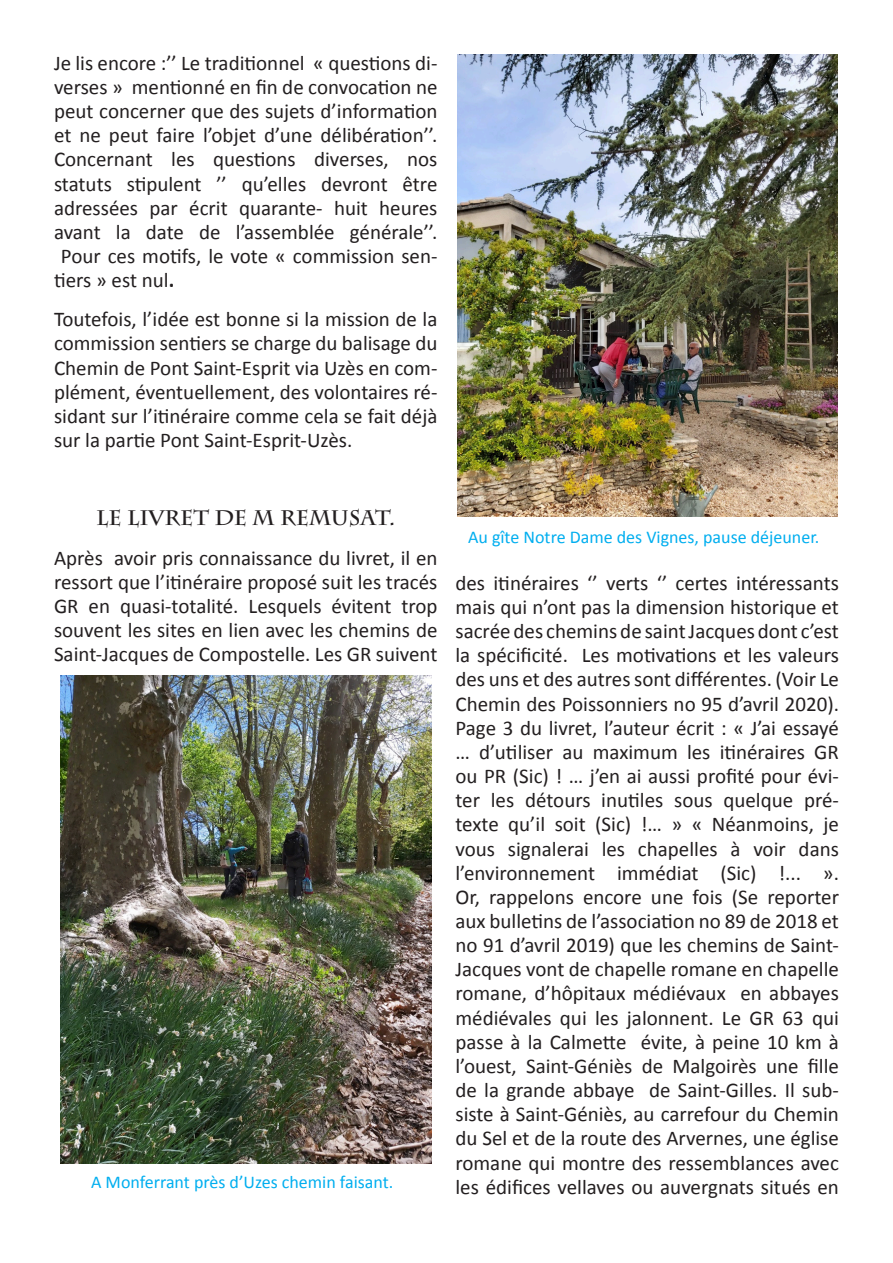
<style>
.page{position:relative;width:893px;height:1263px;background:#fff}
.page>*{position:absolute;margin:0;border:0;box-sizing:border-box;transform-origin:0 0}
.List_Paragraph{font:21px/24.2px "Calibri";color:#231f20;text-align:justify}
.List_Paragraph-2{font:700 21px "Charlemagne Std";color:#231f20}
.t1{font:18px "Calibri";color:#00aeef}
.s1{font-weight:700}
</style>
<div class="page">
<img style="left:60px;top:675px;width:371px;height:488px">
<img style="left:457px;top:54px;width:380px;height:463px">
<p class="List_Paragraph" style="left:54px;top:51px;width:385px">Je lis encore :’’ Le traditionnel « questions di-</p>
<p class="List_Paragraph" style="left:54px;top:75px;width:385px">verses » mentionné en fin de convocation ne</p>
<p class="List_Paragraph" style="left:54px;top:99px;width:385px">peut concerner que des sujets d’information</p>
<p class="List_Paragraph" style="left:54px;top:123px;width:385px">et ne peut faire l’objet d’une délibération’’.</p>
<p class="List_Paragraph" style="left:54px;top:147px;width:385px">Concernant les questions diverses, nos</p>
<p class="List_Paragraph" style="left:54px;top:172px;width:385px">statuts stipulent ’’ qu’elles devront être</p>
<p class="List_Paragraph" style="left:54px;top:196px;width:385px">adressées par écrit quarante- huit heures</p>
<p class="List_Paragraph" style="left:54px;top:220px;width:385px">avant la date de l’assemblée générale’’.</p>
<p class="List_Paragraph" style="left:61px;top:244px;width:378px">Pour ces motifs, le vote « commission sen-</p>
<p class="List_Paragraph" style="left:54px;top:268px;width:122px">tiers » est nul<span class="s1">.</span></p>
<p class="List_Paragraph" style="left:54px;top:307px;width:385px">Toutefois, l’idée est bonne si la mission de la commission sentiers se charge du balisage du Chemin de Pont Saint-Esprit via Uzès en com&shy;plément, éventuellement, des volontaires ré&shy;sidant sur l’itinéraire comme cela se fait déjà sur la partie Pont Saint-Esprit-Uzès.</p>
<p class="List_Paragraph-2" style="left:96px;top:506px;width:301px">LE LIVRET DE M REMUSAT.</p>
<p class="List_Paragraph" style="left:54px;top:545px;width:385px">Après avoir pris connaissance du livret, il en ressort que l’itinéraire proposé suit les tracés GR en quasi-totalité. Lesquels évitent trop souvent les sites en lien avec les chemins de Saint-Jacques de Compostelle. Les GR suivent</p>
<p class="t1" style="left:91px;top:1171px;width:304px">A Monferrant près d’Uzes chemin faisant.</p>
<p class="t1" style="left:468px;top:526px;width:353px">Au gîte Notre Dame des Vignes, pause déjeuner.</p>
<p class="List_Paragraph" style="left:455px;top:571px;width:385px">des itinéraires ‘’ verts ‘’ certes intéressants mais qui n’ont pas la dimension historique et sacrée des chemins de saint Jacques dont c’est la spécificité. Les motivations et les valeurs des uns et des autres sont différentes. (Voir Le Chemin des Poissonniers no 95 d’avril 2020).<br>Page 3 du livret, l’auteur écrit : « J’ai essayé … d’utiliser au maximum les itinéraires GR ou PR (Sic) ! … j’en ai aussi profité pour évi&shy;ter les détours inutiles sous quelque pré&shy;texte qu’il soit (Sic) !… » « Néanmoins, je vous signalerai les chapelles à voir dans l’environnement immédiat (Sic) !... ».<br>Or, rappelons encore une fois (Se reporter aux bulletins de l’association no 89 de 2018 et no 91 d’avril 2019) que les chemins de Saint-Jacques vont de chapelle romane en chapelle romane, d’hôpitaux médiévaux en abbayes médiévales qui les jalonnent. Le GR 63 qui passe à la Calmette évite, à peine 10 km à l’ouest, Saint-Géniès de Malgoirès une fille de la grande abbaye de Saint-Gilles. Il sub&shy;siste à Saint-Géniès, au carrefour du Chemin du Sel et de la route des Arvernes, une église romane qui montre des ressemblances avec les édifices vellaves ou auvergnats situés en</p>
</div>
